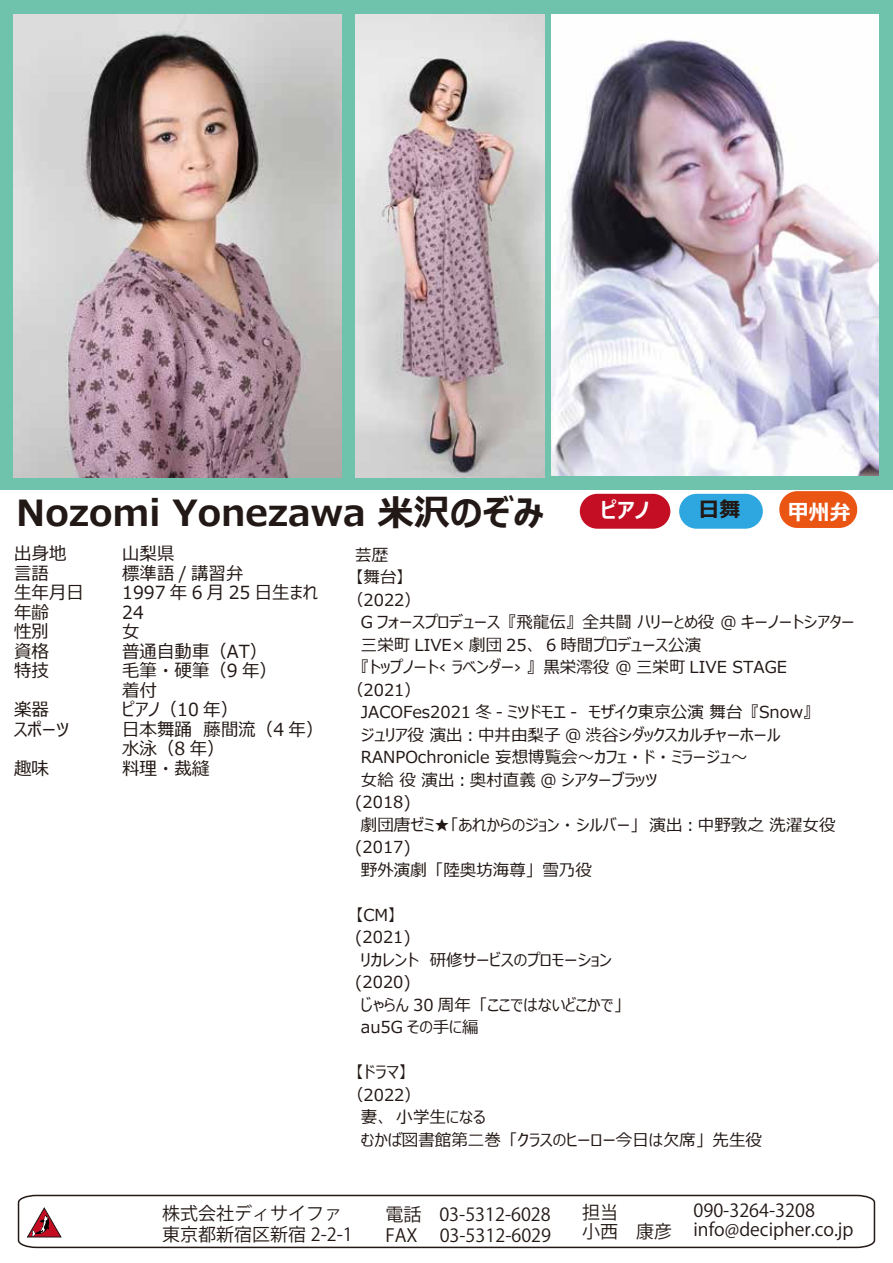
<style>
.page{position:relative;width:893px;height:1263px;background:#fff}
.page>*{position:absolute;margin:0;border:0;box-sizing:border-box;transform-origin:0 0}
.t1{font:700 36px "Meiryo UI";color:#221815}
.t2{font:700 21px "Meiryo UI";color:#fff}
.t3{font:700 21px "Meiryo UI";color:#221815}
.t4{font:18px/19.5px "Meiryo UI";color:#221815}
.t5{font:18px/21px "Koz Go Pr 6 N";color:#221815}
.t6{font:16.5px "Meiryo UI";color:#221815}
</style>
<div class="page">
<div style="left:0;top:0;width:893px;height:489px;background:#6fc3ad"></div>
<svg style="left:17px;top:1194px;width:859px;height:55px;background:#989492"></svg>
<svg style="left:19px;top:1195px;width:855px;height:52px"></svg>
<div style="left:580px;top:494px;width:90px;height:35px;background:#c30e23;border-radius:17px"></div>
<div style="left:679px;top:494px;width:84px;height:35px;background:#2ea7e0;border-radius:17px"></div>
<div style="left:779px;top:491px;width:78px;height:37px;background:#ea5514;border-radius:18px"></div>
<img style="left:14px;top:14px;width:328px;height:464px">
<img style="left:355px;top:14px;width:189px;height:464px">
<img style="left:552px;top:14px;width:326px;height:461px">
<h1 class="t1" style="left:16px;top:487px;width:529px">Nozomi Yonezawa 米沢のぞみ</h1>
<p class="t6" style="left:355px;top:543px;width:34px">芸歴</p>
<p class="t6" style="left:355px;top:566px;width:51px">【舞台】</p>
<p class="t6" style="left:347px;top:588px;width:75px">（2022）</p>
<p class="t6" style="left:361px;top:611px;width:495px">G フォースプロデュース『飛龍伝』全共闘 ハリーとめ役 @ キーノートシアター</p>
<p class="t6" style="left:361px;top:633px;width:342px">三栄町 LIVE× 劇団 25、 6 時間プロデュース公演</p>
<p class="t6" style="left:361px;top:656px;width:427px">『トップノート‹ ラベンダー› 』黒栄澪役 @ 三栄町 LIVE STAGE</p>
<p class="t6" style="left:347px;top:678px;width:75px">（2021）</p>
<p class="t6" style="left:361px;top:701px;width:452px">JACOFes2021 冬 - ミツドモエ - モザイク東京公演 舞台『Snow』</p>
<p class="t6" style="left:361px;top:723px;width:421px">ジュリア役 演出 : 中井由梨子 @ 渋谷シダックスカルチャーホール</p>
<p class="t6" style="left:361px;top:746px;width:388px">RANPOchronicle 妄想博覧会～カフェ・ド・ミラージュ～</p>
<p class="t6" style="left:361px;top:768px;width:298px">女給 役 演出 : 奥村直義 @ シアターブラッツ</p>
<p class="t6" style="left:355px;top:791px;width:57px">(2018)</p>
<p class="t6" style="left:361px;top:813px;width:476px">劇団唐ゼミ★「あれからのジョン・シルバー」　演出 : 中野敦之 洗濯女役</p>
<p class="t6" style="left:355px;top:836px;width:57px">(2017)</p>
<p class="t6" style="left:361px;top:858px;width:232px">野外演劇「陸奥坊海尊」雪乃役</p>
<p class="t6" style="left:355px;top:903px;width:43px">【CM】</p>
<p class="t6" style="left:355px;top:926px;width:57px">(2021)</p>
<p class="t6" style="left:361px;top:948px;width:252px">リカレント　研修サービスのプロモーション</p>
<p class="t6" style="left:355px;top:971px;width:57px">(2020)</p>
<p class="t6" style="left:361px;top:993px;width:263px">じゃらん 30 周年「ここではないどこかで」</p>
<p class="t6" style="left:361px;top:1016px;width:119px">au5G その手に編</p>
<p class="t6" style="left:355px;top:1061px;width:54px">【ドラマ】</p>
<p class="t6" style="left:347px;top:1083px;width:75px">（2022）</p>
<p class="t6" style="left:361px;top:1106px;width:126px">妻、小学生になる</p>
<p class="t6" style="left:361px;top:1128px;width:403px">むかば図書館第二巻「クラスのヒーロー今日は欠席」先生役</p>
<p class="t2" style="left:601px;top:495px;width:50px">ピアノ</p>
<p class="t3" style="left:698px;top:495px;width:43px">日舞</p>
<p class="t2" style="left:788px;top:497px;width:64px">甲州弁</p>
<p class="t4" style="left:14px;top:545px;width:54px">出身地</p>
<p class="t4" style="left:122px;top:545px;width:54px">山梨県</p>
<p class="t4" style="left:14px;top:564px;width:36px">言語</p>
<p class="t4" style="left:122px;top:564px;width:123px">標準語 / 講習弁</p>
<p class="t4" style="left:14px;top:584px;width:83px">生年月日　</p>
<p class="t4" style="left:122px;top:584px;width:198px">1997 年 6 月 25 日生まれ</p>
<p class="t4" style="left:14px;top:603px;width:36px">年齢</p>
<p class="t4" style="left:122px;top:603px;width:23px">24</p>
<p class="t4" style="left:14px;top:623px;width:36px">性別</p>
<p class="t4" style="left:122px;top:623px;width:19px">女</p>
<p class="t4" style="left:14px;top:642px;width:36px">資格</p>
<p class="t4" style="left:122px;top:642px;width:147px">普通自動車（AT）</p>
<p class="t4" style="left:14px;top:662px;width:36px">特技</p>
<p class="t4" style="left:122px;top:662px;width:156px">毛筆・硬筆（9 年）着付</p>
<p class="t4" style="left:14px;top:701px;width:36px">楽器</p>
<p class="t4" style="left:122px;top:701px;width:118px">ピアノ（10 年）</p>
<p class="t4" style="left:14px;top:720px;width:56px">スポーツ</p>
<p class="t4" style="left:122px;top:720px;width:203px">日本舞踊　藤間流（4 年）水泳（8 年）</p>
<p class="t4" style="left:14px;top:759px;width:36px">趣味</p>
<p class="t4" style="left:122px;top:759px;width:89px">料理・裁縫</p>
<p class="t5" style="left:385px;top:1205px;width:167px">電話　03-5312-6028<br>FAX 　03-5312-6029</p>
<p class="t5" style="left:693px;top:1200px;width:162px;line-height:19.5px">090-3264-3208 info@decipher.co.jp</p>
<p class="t5" style="left:162px;top:1203px;width:192px">株式会社ディサイファ東京都新宿区新宿 2-2-1</p>
<p class="t5" style="left:582px;top:1202px;width:91px;line-height:19.5px">担当<br>小西　康彦</p>
</div>
